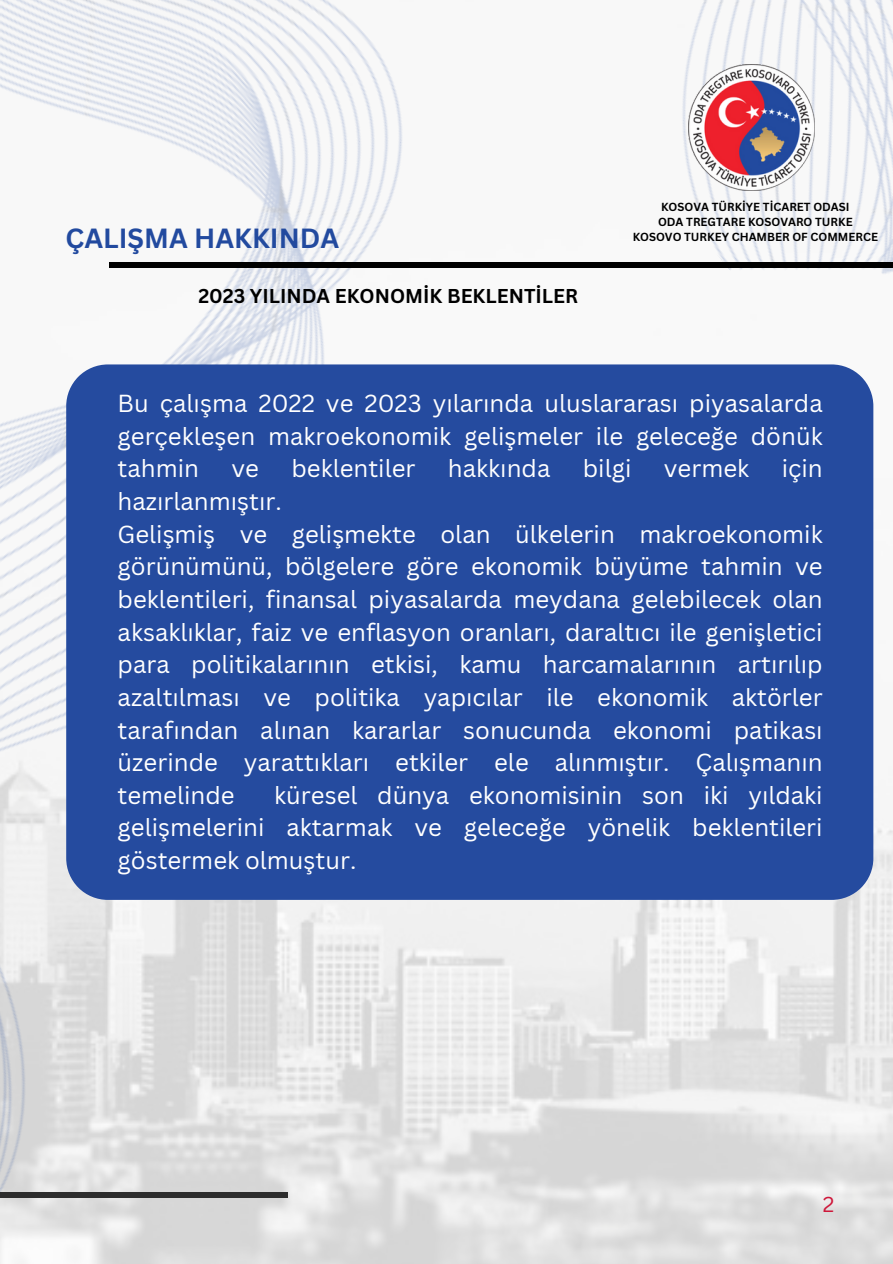
<style>
.page{position:relative;width:893px;height:1264px;background:#fff}
.page>*{position:absolute;margin:0;border:0;box-sizing:border-box;transform-origin:0 0}
.t1{font:700 27px "Canva Sans";color:#224a9f}
.t2{font:24px/32.7px "Canva Sans";color:#fff;text-align:justify}
.t3{font:21px "Canva Sans";color:#ce173a}
.t4{font:700 19.5px "Canva Sans";color:#000}
.t5{font:700 11.4px "Canva Sans";color:#000}
</style>
<div class="page">
<img style="left:819px;top:401px;width:73px;height:862px">
<img style="left:0;top:404px;width:819px;height:859px">
<div style="left:0;top:1192px;width:288px;height:6px;background:#2d2d2d"></div>
<img style="left:0;top:0;width:892px;height:364px">
<div style="left:109px;top:262px;width:783px;height:6px;background:#000"></div>
<div style="left:66px;top:364px;width:807px;height:535px;background:#254b9f"></div>
<img style="left:688px;top:64px;width:126px;height:126px">
<p class="t1" style="left:65px;top:219px;width:275px">ÇALIŞMA HAKKINDA</p>
<p class="t4" style="left:198px;top:282px;width:381px">2023 YILINDA EKONOMİK BEKLENTİLER</p>
<p class="t5" style="left:661px;top:199px;width:190px">KOSOVA TÜRKİYE TİCARET ODASI</p>
<p class="t5" style="left:658px;top:214px;width:196px">ODA TREGTARE KOSOVARO TURKE</p>
<p class="t5" style="left:632px;top:229px;width:247px">KOSOVO TURKEY CHAMBER OF COMMERCE</p>
<p class="t2" style="left:118px;top:386px;width:706px">Bu çalışma 2022 ve 2023 yılarında uluslararası piyasalarda gerçekleşen makroekonomik gelişmeler ile geleceğe dönük tahmin</p>
<p class="t2" style="left:231px;top:452px;width:29px">ve</p>
<p class="t2" style="left:291px;top:452px;width:125px">beklentiler</p>
<p class="t2" style="left:448px;top:452px;width:104px">hakkında</p>
<p class="t2" style="left:583px;top:452px;width:50px">bilgi</p>
<p class="t2" style="left:663px;top:452px;width:87px">vermek</p>
<p class="t2" style="left:781px;top:452px;width:43px">için</p>
<p class="t2" style="left:118px;top:484px;width:166px">hazırlanmıştır.</p>
<p class="t2" style="left:118px;top:517px;width:706px">Gelişmiş ve gelişmekte olan ülkelerin makroekonomik görünümünü, bölgelere göre ekonomik büyüme tahmin ve beklentileri, finansal piyasalarda meydana gelebilecek olan aksaklıklar, faiz ve enflasyon oranları, daraltıcı ile genişletici para politikalarının etkisi, kamu harcamalarının artırılıp azaltılması ve politika yapıcılar ile ekonomik aktörler tarafından alınan kararlar sonucunda ekonomi patikası üzerinde yarattıkları etkiler ele alınmıştır. Çalışmanın temelinde</p>
<p class="t2" style="left:118px;top:778px;width:706px;text-indent:157px">küresel dünya ekonomisinin son iki yıldaki gelişmelerini aktarmak ve geleceğe yönelik beklentileri göstermek olmuştur.</p>
<p class="t3" style="left:822px;top:1189px;width:13px">2</p>
</div>
